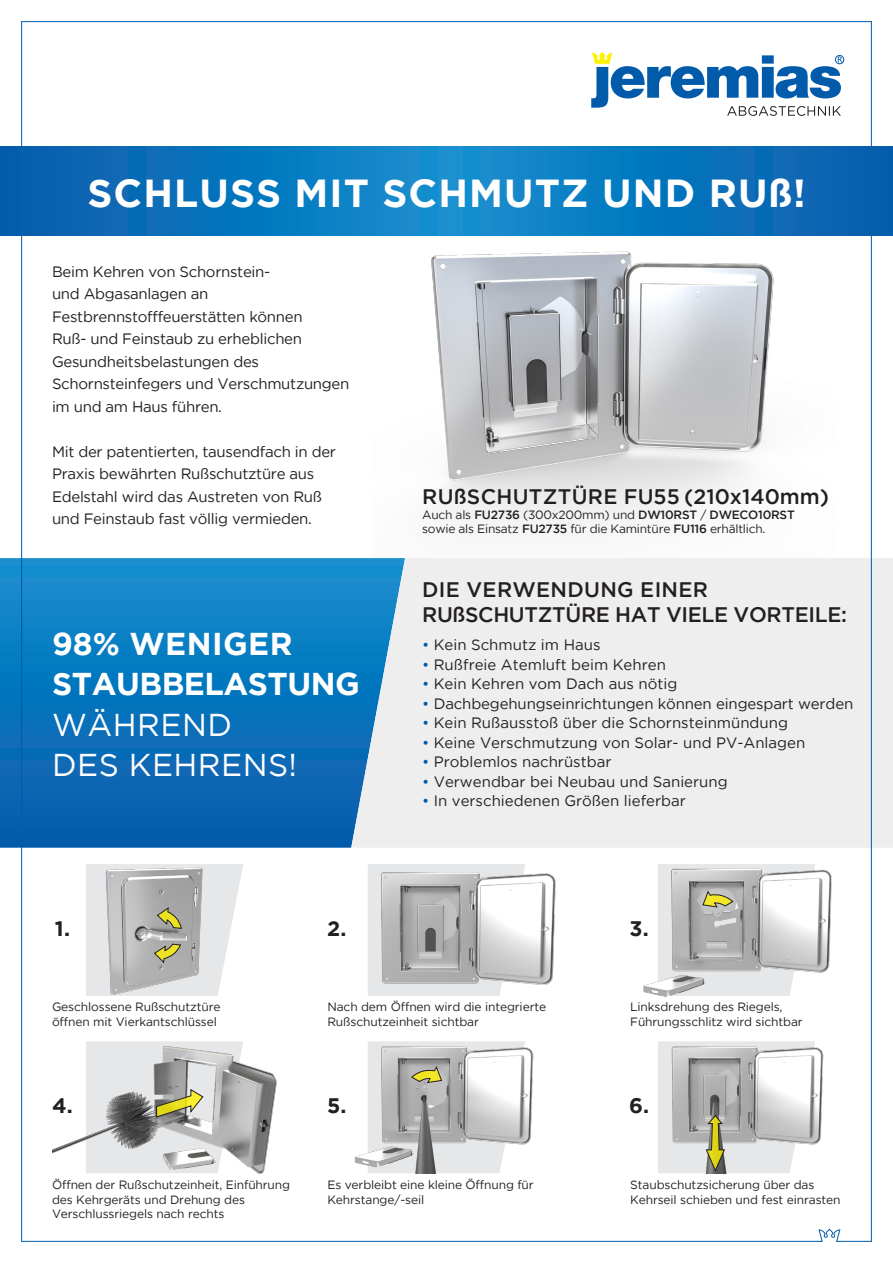
<style>
.page{position:relative;width:893px;height:1263px;background:#fff}
.page>*{position:absolute;margin:0;border:0;box-sizing:border-box;transform-origin:0 0}
.t1{font:700 39px "Gotham";letter-spacing:.03em;color:#fff}
.t2{font:31.5px "Gotham";letter-spacing:.015em;color:#fff}
.t3{font:700 31.5px "Gotham";letter-spacing:-.015em;color:#fff}
.t4{font:700 31.5px "Gotham";letter-spacing:.015em;color:#fff}
.t5{font:500 21px/25.2px "Gotham";color:#231f20}
.t6{font:700 21px "Gotham";color:#231f20}
.t7{font:15px/22.5px "Gotham";letter-spacing:-.02em;color:#231f20}
.t8{font:15px "Gotham";color:#231f20}
.t9{font:12px/14.4px "Gotham";letter-spacing:-.01em;color:#231f20}
.s1{font-weight:500}
.s2{color:#015aaa}
</style>
<div class="page">
<svg style="left:368px;top:864px;width:157px;height:4px"></svg>
<img style="left:354px;top:1047px;width:180px;height:119px">
<img style="left:373px;top:235px;width:461px;height:292px">
<hr style="left:21px;top:21px;width:851px;height:1px;background:#015aaa">
<svg style="left:0;top:558px;width:351px;height:290px;background:#0b74bc"></svg>
<div style="left:351px;top:558px;width:542px;height:290px;background:#eeeeef"></div>
<hr style="left:871px;top:21px;width:1px;height:1221px;background:#015aaa">
<hr style="left:21px;top:21px;width:1px;height:1221px;background:#015aaa">
<svg style="left:21px;top:1228px;width:851px;height:14px"></svg>
<div style="left:835px;top:55px;width:9px;height:9px;border:1px solid #015aaa;border-radius:50%"></div>
<svg style="left:591px;top:52px;width:251px;height:64px"></svg>
<svg style="left:0;top:146px;width:893px;height:89px;background:#0b74bc"></svg>
<img style="left:368px;top:868px;width:188px;height:128px">
<img style="left:643px;top:869px;width:189px;height:128px">
<img style="left:52px;top:1064px;width:225px;height:110px">
<img style="left:815px;top:1047px;width:9px;height:97px">
<svg style="left:86px;top:864px;width:157px;height:132px;background:#cdcdcb"></svg>
<svg style="left:86px;top:1041px;width:157px;height:132px;background:#c4c4c1"></svg>
<svg style="left:368px;top:1041px;width:157px;height:132px"></svg>
<svg style="left:658px;top:864px;width:157px;height:132px"></svg>
<svg style="left:658px;top:1041px;width:157px;height:132px"></svg>
<p class="t1" style="left:87px;top:167px;width:720px">SCHLUSS MIT SCHMUTZ UND RUß!</p>
<p class="t7" style="left:52px;top:260px;width:299px">Beim Kehren von Schornstein-<br>und Abgasanlagen an<br>Festbrennstofffeuerstätten können<br>Ruß- und Feinstaub zu erheblichen<br>Gesundheitsbelastungen des<br>Schornsteinfegers und Verschmutzungen im und am Haus führen.</p>
<p class="t7" style="left:52px;top:440px;width:286px">Mit der patentierten, tausendfach in der Praxis bewährten Rußschutztüre aus Edelstahl wird das Austreten von Ruß und Feinstaub fast völlig vermieden.</p>
<p class="t4" style="left:52px;top:623px;width:242px">98% WENIGER</p>
<p class="t3" style="left:52px;top:663px;width:309px">STAUBBELASTUNG</p>
<p class="t2" style="left:52px;top:704px;width:181px">WÄHREND</p>
<p class="t2" style="left:52px;top:745px;width:246px">DES KEHRENS!</p>
<p class="t5" style="left:422px;top:484px;width:408px">RUßSCHUTZTÜRE FU55 (210x140mm)</p>
<p class="t9" style="left:422px;top:507px;width:374px">Auch als <span class="s1">FU2736</span> (300x200mm) und <span class="s1">DW10RST</span> / <span class="s1">DWECO10RST </span>sowie als Einsatz <span class="s1">FU2735</span> für die Kamintüre <span class="s1">FU116</span> erhältlich.</p>
<p class="t5" style="left:422px;top:576px;width:426px">DIE VERWENDUNG EINER<br>RUßSCHUTZTÜRE HAT VIELE VORTEILE:</p>
<p class="t8" style="left:422px;top:635px;width:180px"><span class="s2">•</span> Kein Schmutz im Haus</p>
<p class="t8" style="left:422px;top:655px;width:245px"><span class="s2">•</span> Rußfreie Atemluft beim Kehren</p>
<p class="t8" style="left:422px;top:674px;width:257px"><span class="s2">•</span> Kein Kehren vom Dach aus nötig</p>
<p class="t7" style="left:422px;top:692px;width:433px"><span class="s2">•</span> Dachbegehungseinrichtungen können eingespart werden</p>
<p class="t8" style="left:422px;top:713px;width:367px"><span class="s2">•</span> Kein Rußausstoß über die Schornsteinmündung</p>
<p class="t8" style="left:422px;top:733px;width:385px"><span class="s2">•</span> Keine Verschmutzung von Solar- und PV-Anlagen</p>
<p class="t8" style="left:422px;top:752px;width:191px"><span class="s2">•</span> Problemlos nachrüstbar</p>
<p class="t8" style="left:422px;top:772px;width:307px"><span class="s2">•</span> Verwendbar bei Neubau und Sanierung</p>
<p class="t8" style="left:422px;top:791px;width:265px"><span class="s2">•</span> In verschiedenen Größen lieferbar</p>
<p class="t6" style="left:55px;top:915px;width:17px">1.</p>
<p class="t6" style="left:327px;top:915px;width:21px">2.</p>
<p class="t6" style="left:629px;top:915px;width:21px">3.</p>
<p class="t9" style="left:52px;top:999px;width:170px">Geschlossene Rußschutztüre öffnen mit Vierkantschlüssel</p>
<p class="t9" style="left:327px;top:999px;width:220px">Nach dem Öffnen wird die integrierte<br>Rußschutzeinheit sichtbar</p>
<p class="t9" style="left:630px;top:999px;width:174px">Linksdrehung des Riegels,<br>Führungsschlitz wird sichtbar</p>
<p class="t6" style="left:52px;top:1092px;width:22px">4.</p>
<p class="t6" style="left:327px;top:1092px;width:21px">5.</p>
<p class="t6" style="left:629px;top:1092px;width:22px">6.</p>
<p class="t9" style="left:52px;top:1177px;width:240px">Öffnen der Rußschutzeinheit, Einführung des Kehrgeräts und Drehung des<br>Verschlussriegels nach rechts</p>
<p class="t9" style="left:327px;top:1177px;width:208px">Es verbleibt eine kleine Öffnung für<br>Kehrstange/-seil</p>
<p class="t9" style="left:630px;top:1177px;width:212px">Staubschutzsicherung über das<br>Kehrseil schieben und fest einrasten</p>
</div>
